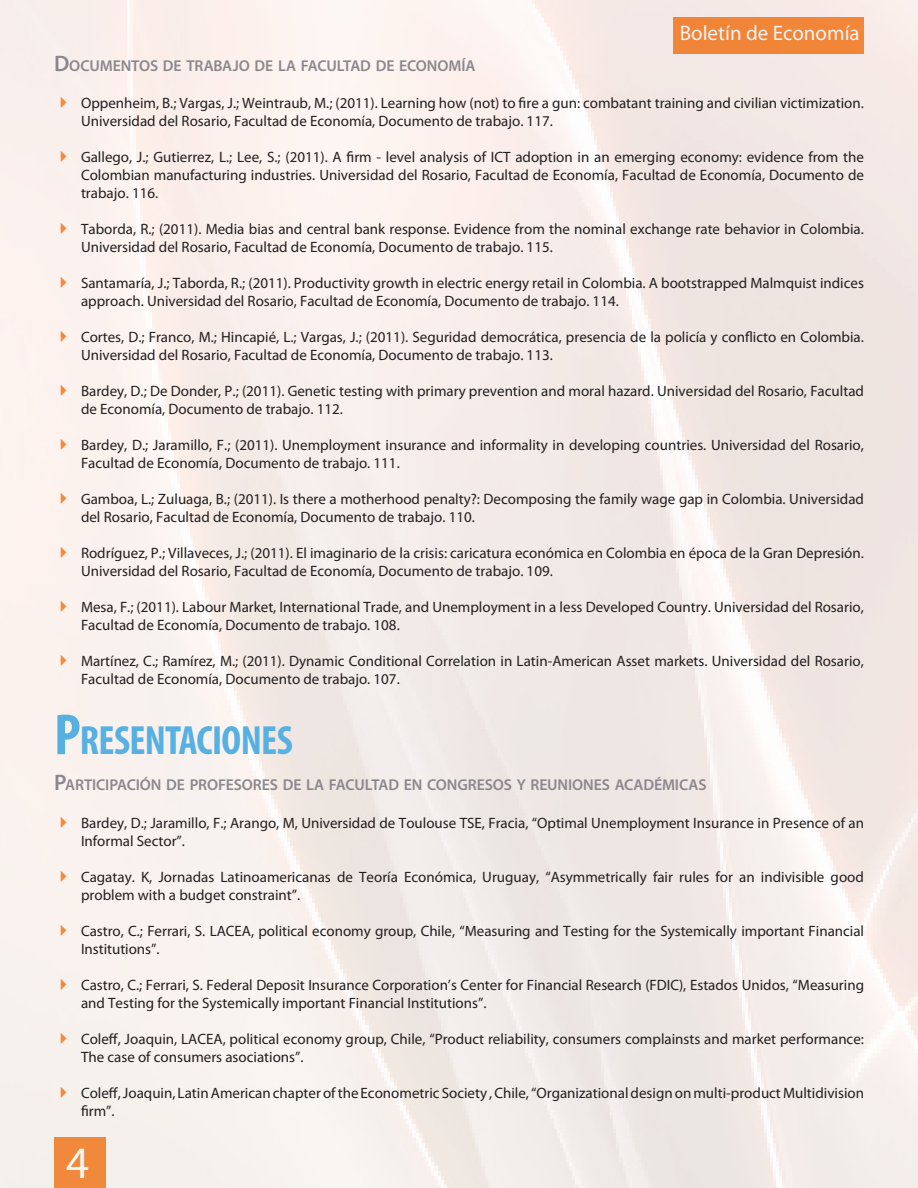
<style>
.page{position:relative;width:918px;height:1188px;background:#fff}
.page>*{position:absolute;margin:0;border:0;box-sizing:border-box;transform-origin:0 0}
.t1{font:45px "Myriad Pro";color:#fff}
.t2{font:700 condensed 40.95px "Myriad Pro";letter-spacing:-.02em;color:#57b0e2}
.t3{font:21px "Myriad Pro";color:#fff}
.t4{font:600 15.75px "Myriad Pro";letter-spacing:-.005em;color:#8a888e}
.texto_indentado{font:15px/18px "Myriad Pro";color:#231f20}
.s1{font-size:22.5px}
.s2{font-size:58.5px}
</style>
<div class="page">
<img style="left:0;top:0;width:918px;height:1188px">
<div style="left:54px;top:1137px;width:51px;height:51px;background:#f58938"></div>
<div style="left:674px;top:17px;width:190px;height:37px;background:#f58938"></div>
<svg style="left:61px;top:97px;width:5px;height:11px"></svg>
<svg style="left:61px;top:151px;width:5px;height:11px"></svg>
<svg style="left:61px;top:223px;width:5px;height:11px"></svg>
<svg style="left:61px;top:277px;width:5px;height:11px"></svg>
<svg style="left:61px;top:331px;width:5px;height:11px"></svg>
<svg style="left:61px;top:385px;width:5px;height:11px"></svg>
<svg style="left:61px;top:439px;width:5px;height:11px"></svg>
<svg style="left:61px;top:493px;width:5px;height:11px"></svg>
<svg style="left:61px;top:547px;width:5px;height:11px"></svg>
<svg style="left:61px;top:601px;width:5px;height:11px"></svg>
<svg style="left:61px;top:655px;width:5px;height:11px"></svg>
<svg style="left:61px;top:817px;width:5px;height:11px"></svg>
<svg style="left:61px;top:871px;width:5px;height:11px"></svg>
<svg style="left:61px;top:925px;width:5px;height:11px"></svg>
<svg style="left:61px;top:979px;width:5px;height:11px"></svg>
<svg style="left:61px;top:1033px;width:5px;height:11px"></svg>
<svg style="left:61px;top:1087px;width:5px;height:11px"></svg>
<h3 class="t3" style="left:680px;top:20px;width:182px">Boletín de Economía</h3>
<p class="t4" style="left:54px;top:56px;width:423px"><span class="s1">D</span>OCUMENTOS DE TRABAJO DE LA FACULTAD DE ECONOMÍA</p>
<p class="texto_indentado" style="left:81px;top:94px;width:784px">Oppenheim, B.; Vargas, J.; Weintraub, M.; (2011). Learning how (not) to fire a gun: combatant training and civilian victimization.<br>Universidad del Rosario, Facultad de Economía, Documento de trabajo. 117.</p>
<p class="texto_indentado" style="left:81px;top:148px;width:785px;text-align:justify">Gallego, J.; Gutierrez, L.; Lee, S.; (2011). A firm - level analysis of ICT adoption in an emerging economy: evidence from the Colombian manufacturing industries. Universidad del Rosario, Facultad de Economía, Facultad de Economía, Documento de trabajo. 116.</p>
<p class="texto_indentado" style="left:81px;top:220px;width:785px">Taborda, R.; (2011). Media bias and central bank response. Evidence from the nominal exchange rate behavior in Colombia.<br>Universidad del Rosario, Facultad de Economía, Documento de trabajo. 115.</p>
<p class="texto_indentado" style="left:81px;top:274px;width:785px">Santamaría, J.; Taborda, R.; (2011). Productivity growth in electric energy retail in Colombia. A bootstrapped Malmquist indices approach. Universidad del Rosario, Facultad de Economía, Documento de trabajo. 114.</p>
<p class="texto_indentado" style="left:81px;top:328px;width:785px">Cortes, D.; Franco, M.; Hincapié, L.; Vargas, J.; (2011). Seguridad democrática, presencia de la policía y conflicto en Colombia.<br>Universidad del Rosario, Facultad de Economía, Documento de trabajo. 113.</p>
<p class="texto_indentado" style="left:81px;top:382px;width:785px">Bardey, D.; De Donder, P.; (2011). Genetic testing with primary prevention and moral hazard. Universidad del Rosario, Facultad de Economía, Documento de trabajo. 112.</p>
<p class="texto_indentado" style="left:81px;top:436px;width:784px">Bardey, D.; Jaramillo, F.; (2011). Unemployment insurance and informality in developing countries. Universidad del Rosario,<br>Facultad de Economía, Documento de trabajo. 111.</p>
<p class="texto_indentado" style="left:81px;top:490px;width:785px">Gamboa, L.; Zuluaga, B.; (2011). Is there a motherhood penalty?: Decomposing the family wage gap in Colombia. Universidad del Rosario, Facultad de Economía, Documento de trabajo. 110.</p>
<p class="texto_indentado" style="left:81px;top:544px;width:784px">Rodríguez, P.; Villaveces, J.; (2011). El imaginario de la crisis: caricatura económica en Colombia en época de la Gran Depresión.<br>Universidad del Rosario, Facultad de Economía, Documento de trabajo. 109.</p>
<p class="texto_indentado" style="left:81px;top:598px;width:784px">Mesa, F.; (2011). Labour Market, International Trade, and Unemployment in a less Developed Country. Universidad del Rosario,<br>Facultad de Economía, Documento de trabajo. 108.</p>
<p class="texto_indentado" style="left:81px;top:652px;width:784px">Martínez, C.; Ramírez, M.; (2011). Dynamic Conditional Correlation in Latin-American Asset markets. Universidad del Rosario,<br>Facultad de Economía, Documento de trabajo. 107.</p>
<p class="t2" style="left:54px;top:715px;width:240px"><span class="s2">P</span>RESENTACIONES</p>
<p class="t4" style="left:54px;top:774px;width:654px"><span class="s1">P</span>ARTICIPACIÓN DE PROFESORES DE LA FACULTAD EN CONGRESOS Y REUNIONES ACADÉMICAS</p>
<p class="texto_indentado" style="left:81px;top:814px;width:785px">Bardey, D.; Jaramillo, F.; Arango, M, Universidad de Toulouse TSE, Fracia, “Optimal Unemployment Insurance in Presence of an<br>Informal Sector”.</p>
<p class="texto_indentado" style="left:81px;top:868px;width:784px">Cagatay. K, Jornadas Latinoamericanas de Teoría Económica, Uruguay, “Asymmetrically fair rules for an indivisible good problem with a budget constraint”.</p>
<p class="texto_indentado" style="left:81px;top:922px;width:785px">Castro, C.; Ferrari, S. LACEA, political economy group, Chile, “Measuring and Testing for the Systemically important Financial<br>Institutions”.</p>
<p class="texto_indentado" style="left:81px;top:976px;width:785px">Castro, C.; Ferrari, S. Federal Deposit Insurance Corporation’s Center for Financial Research (FDIC), Estados Unidos, “Measuring and Testing for the Systemically important Financial Institutions”.</p>
<p class="texto_indentado" style="left:81px;top:1030px;width:784px">Coleff, Joaquin, LACEA, political economy group, Chile, “Product reliability, consumers complainsts and market performance:<br>The case of consumers asociations”.</p>
<p class="texto_indentado" style="left:81px;top:1084px;width:785px">Coleff, Joaquin, Latin American chapter of the Econometric Society , Chile, “Organizational design on multi-product Multidivision firm”.</p>
<h1 class="t1" style="left:66px;top:1135px;width:25px">4</h1>
</div>
